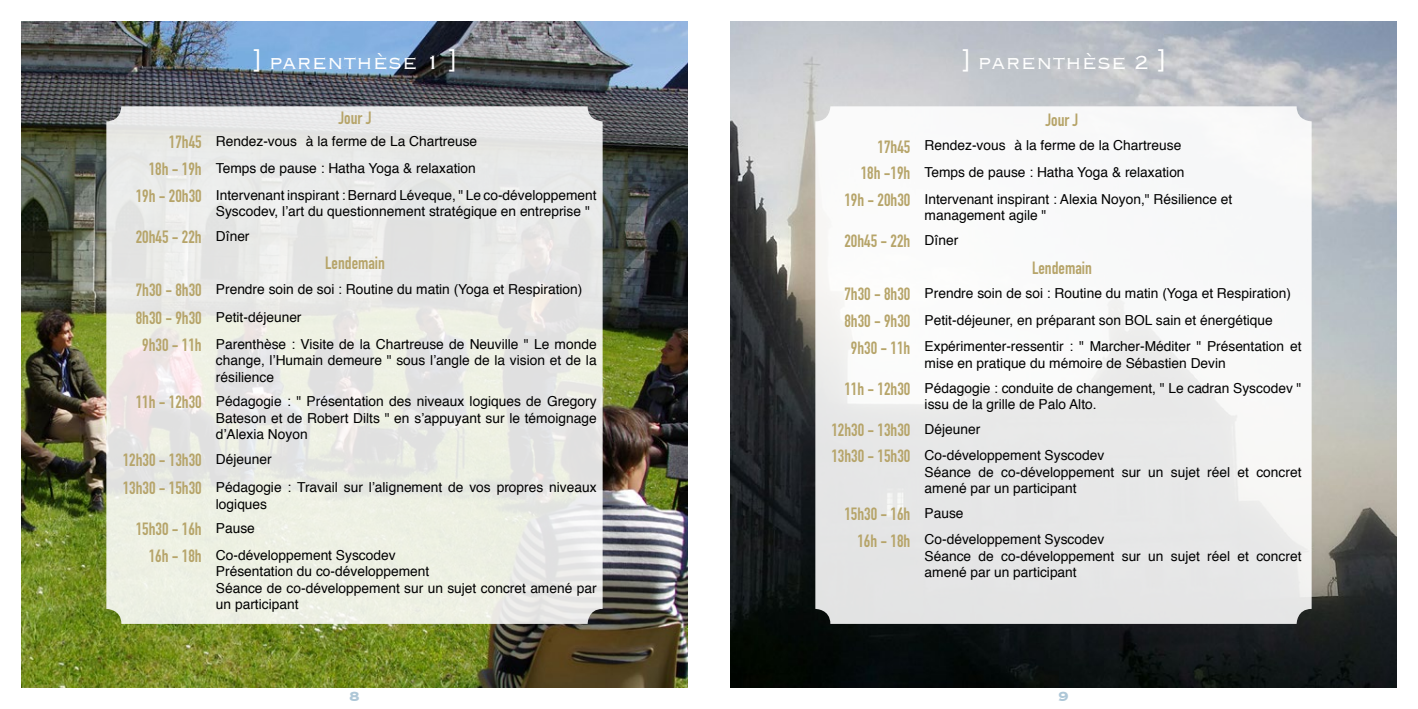
<style>
.page{position:relative;width:1418px;height:709px;background:#fff}
.page>*{position:absolute;margin:0;border:0;box-sizing:border-box;transform-origin:0 0}
.t1{font:300 25px "Copperplate";color:#fff}
.t2{font:17.5px "DIN Engschrift LT Pro";color:#b6a469}
.t3{font:700 17.5px "Copperplate";color:#aec7d7}
.t4{font:13.75px/16.5px "Helvetica";color:#000}
.s1{font-family:"DIN2014";font-weight:400}
.s2{font-family:"DIN Engschrift LT Pro";font-size:17.5px;color:#b6a469}
.s3{font-family:"Helvetica";font-size:13.75px;color:#000}
</style>
<div class="page">
<img style="left:21px;top:21px;width:666px;height:666px">
<div style="left:106px;top:106px;width:496px;height:518px;background:#eaeae4;border-radius:15px"></div>
<img style="left:730px;top:21px;width:666px;height:666px">
<div style="left:815px;top:106px;width:496px;height:518px;background:linear-gradient(to right,#f0f0f0,#f2f2f2);border-radius:15px"></div>
<h1 class="t1" style="left:253px;top:46px;width:205px"><span class="s1">]</span> parenthèse 1 <span class="s1">]</span></h1>
<h1 class="t1" style="left:961px;top:46px;width:205px"><span class="s1">]</span> parenthèse 2 <span class="s1">]</span></h1>
<p class="t2" style="left:338px;top:107px;width:34px">Jour J</p>
<p class="t4" style="left:169px;top:134px;width:310px"><span class="s2">17h45</span> Rendez-vous à la ferme de La Chartreuse</p>
<p class="t4" style="left:149px;top:160px;width:329px"><span class="s2">18h - 19h</span> Temps de pause : Hatha Yoga &amp; relaxation</p>
<p class="t4" style="left:136px;top:187px;width:462px"><span class="s2">19h - 20h30</span> Intervenant inspirant : Bernard Léveque, " Le co-développement</p>
<p class="t4" style="left:216px;top:203px;width:375px">Syscodev, l’art du questionnement stratégique en entreprise "</p>
<p class="t2" style="left:136px;top:226px;width:115px">20h45 - 22h <span class="s3">Dîner</span></p>
<p class="t2" style="left:325px;top:253px;width:61px">Lendemain</p>
<p class="t4" style="left:136px;top:275px;width:448px;line-height:28.4px"><span class="s2">7h30 - 8h30</span> Prendre soin de soi : Routine du matin (Yoga et Respiration)<br><span class="s2">8h30 - 9h30</span> Petit-déjeuner</p>
<p class="t4" style="left:216px;top:336px;width:382px;text-align:justify;text-indent:-74px"><span class="s2">9h30 - 11h</span> Parenthèse : Visite de la Chartreuse de Neuville " Le monde change, l’Humain demeure " sous l’angle de la vision et de la résilience</p>
<p class="t4" style="left:216px;top:393px;width:382px;text-align:justify;text-indent:-80px"><span class="s2">11h - 12h30</span> Pédagogie : " Présentation des niveaux logiques de Gregory Bateson et de Robert Dilts " en s’appuyant sur le témoignage d’Alexia Noyon</p>
<p class="t2" style="left:123px;top:449px;width:150px">12h30 - 13h30 <span class="s3">Déjeuner</span></p>
<p class="t4" style="left:216px;top:479px;width:382px;text-indent:-93px"><span class="s2">13h30 - 15h30</span> Pédagogie : Travail sur l’alignement de vos propres niveaux logiques</p>
<p class="t2" style="left:136px;top:519px;width:121px">15h30 - 16h <span class="s3">Pause</span></p>
<p class="t4" style="left:216px;top:547px;width:382px;text-indent:-67px"><span class="s2">16h - 18h</span> Co-développement Syscodev<br>Présentation du co-développement<br>Séance de co-développement sur un sujet concret amené par un participant</p>
<p class="t2" style="left:1045px;top:109px;width:34px">Jour J</p>
<p class="t4" style="left:877px;top:138px;width:305px"><span class="s2">17h45</span> Rendez-vous à la ferme de la Chartreuse</p>
<p class="t4" style="left:860px;top:164px;width:325px"><span class="s2">18h -19h</span> Temps de pause : Hatha Yoga &amp; relaxation</p>
<p class="t4" style="left:844px;top:191px;width:389px"><span class="s2">19h - 20h30</span> Intervenant inspirant : Alexia Noyon," Résilience et</p>
<p class="t4" style="left:924px;top:207px;width:123px">management agile "</p>
<p class="t2" style="left:844px;top:231px;width:115px">20h45 - 22h <span class="s3">Dîner</span></p>
<p class="t2" style="left:1032px;top:257px;width:61px">Lendemain</p>
<p class="t4" style="left:844px;top:285px;width:448px"><span class="s2">7h30 - 8h30</span> Prendre soin de soi : Routine du matin (Yoga et Respiration)</p>
<p class="t4" style="left:844px;top:312px;width:430px"><span class="s2">8h30 - 9h30</span> Petit-déjeuner, en préparant son BOL sain et énergétique</p>
<p class="t4" style="left:851px;top:339px;width:452px"><span class="s2">9h30 - 11h</span> Expérimenter-ressentir : " Marcher-Méditer " Présentation et</p>
<p class="t4" style="left:844px;top:351px;width:458px;line-height:24.6px;text-align:center">mise en pratique du mémoire de Sébastien Devin<br><span class="s2">11h - 12h30</span> Pédagogie : conduite de changement, " Le cadran Syscodev "</p>
<p class="t4" style="left:924px;top:396px;width:173px">issu de la grille de Palo Alto.</p>
<p class="t2" style="left:831px;top:419px;width:150px">12h30 - 13h30 <span class="s3">Déjeuner</span></p>
<p class="t4" style="left:924px;top:447px;width:378px;text-indent:-93px"><span class="s2">13h30 - 15h30</span> Co-développement Syscodev<br>Séance de co-développement sur un sujet réel et concret amené par un participant</p>
<p class="t2" style="left:844px;top:503px;width:121px">15h30 - 16h <span class="s3">Pause</span></p>
<p class="t4" style="left:924px;top:532px;width:378px;text-indent:-67px"><span class="s2">16h - 18h</span> Co-développement Syscodev<br>Séance de co-développement sur un sujet réel et concret amené par un participant</p>
<p class="t3" style="left:349px;top:685px;width:12px">8</p>
<p class="t3" style="left:1058px;top:685px;width:12px">9</p>
</div>
